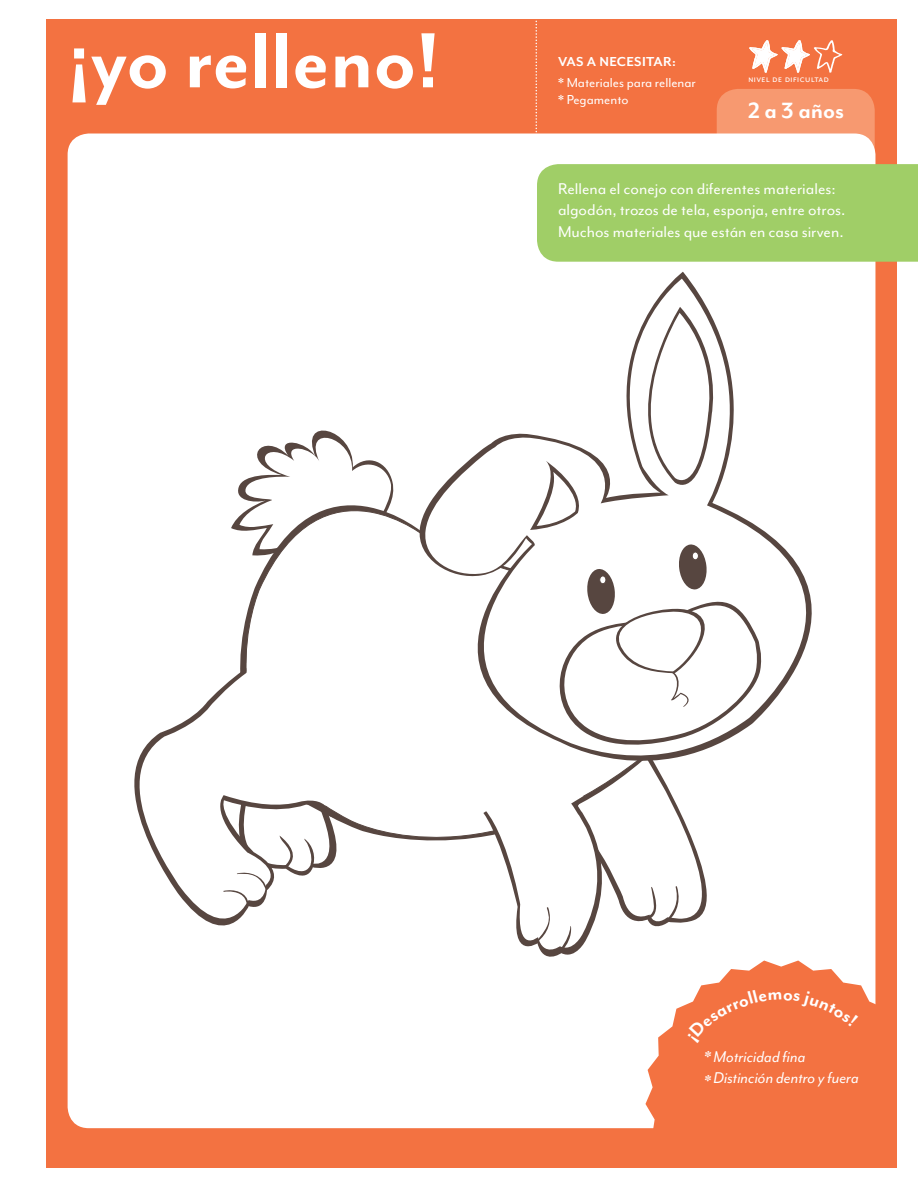
<style>
.page{position:relative;width:918px;height:1188px;background:#fff}
.page>*{position:absolute;margin:0;border:0;box-sizing:border-box;transform-origin:0 0}
.t1{font:700 90px "Mr Eaves Mod OT";color:#fff}
.t2{font:700 25.5px "Mr Eaves Mod OT";color:#fff}
.t3{font:18px/21.6px "Mr Eaves Mod OT";color:#fff}
.t4{font:italic 18px/21.6px "Mr Eaves Mod OT";color:#fff}
.t5{font:15px/17.2px "Mr Eaves Mod OT";color:#fff}
.t6{font:700 15px "Mr Eaves Mod OT";letter-spacing:.02em;color:#fff}
.t7{font:10.5px "Mr Eaves Mod OT";letter-spacing:.05em;color:#fff}
</style>
<div class="page">
<div style="left:46px;top:20px;width:851px;height:1148px;background:#f37241"></div>
<div style="left:717px;top:89px;width:158px;height:136px;background:#f79970;border-radius:21px"></div>
<div style="left:68px;top:134px;width:807px;height:994px;background:#fff;border-radius:21px"></div>
<svg style="left:645px;top:961px;width:231px;height:168px;fill:#f37241"></svg>
<svg style="left:536px;top:19px;width:1px;height:115px"></svg>
<svg style="left:312px;top:430px;width:33px;height:12px"></svg>
<svg style="left:231px;top:449px;width:198px;height:392px"></svg>
<svg style="left:231px;top:585px;width:131px;height:25px"></svg>
<svg style="left:134px;top:610px;width:259px;height:316px"></svg>
<svg style="left:392px;top:272px;width:484px;height:522px"></svg>
<svg style="left:404px;top:279px;width:472px;height:508px"></svg>
<svg style="left:612px;top:307px;width:111px;height:198px"></svg>
<svg style="left:530px;top:461px;width:56px;height:69px"></svg>
<svg style="left:429px;top:544px;width:334px;height:422px"></svg>
<svg style="left:206px;top:769px;width:150px;height:136px"></svg>
<svg style="left:749px;top:40px;width:94px;height:33px"></svg>
<div style="left:537px;top:164px;width:381px;height:98px;background:#a0ce67"></div>
<div style="left:687px;top:990px;width:171px;height:54px;background:#f37241"></div>
<h1 class="t1" style="left:68px;top:10px;width:374px">¡yo relleno!</h1>
<p class="t6" style="left:558px;top:53px;width:119px">VAS A NECESITAR:</p>
<p class="t5" style="left:558px;top:74px;width:139px">* Materiales para rellenar * Pegamento</p>
<p class="t7" style="left:748px;top:73px;width:82px">nivel de dificultad</p>
<h2 class="t2" style="left:748px;top:96px;width:98px">2 a 3 años</h2>
<p class="t3" style="left:558px;top:177px;width:289px">Rellena el conejo con diferentes materiales: algodón, trozos de tela, esponja, entre otros.<br>Muchos materiales que están en casa sirven.</p>
<p class="t4" style="left:704px;top:1046px;width:156px">* Motricidad fina<br>* Distinción dentro y fuera</p>
</div>
